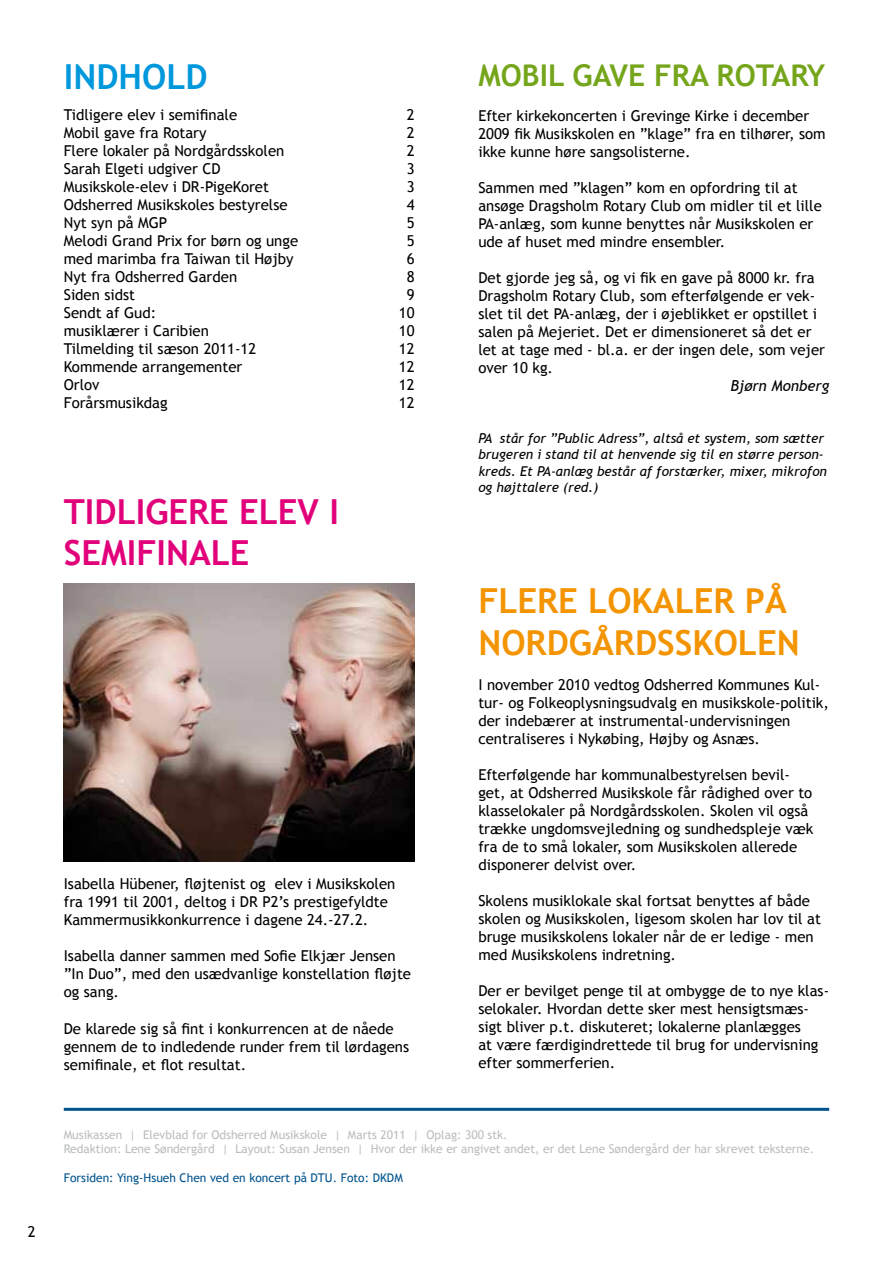
<style>
.page{position:relative;width:893px;height:1263px;background:#fff}
.page>*{position:absolute;margin:0;border:0;box-sizing:border-box;transform-origin:0 0}
.t1{font:700 34.5px/41.4px "Trebuchet MS";color:#f39400}
.t2{font:700 34.5px/41.4px "Trebuchet MS";color:#e2007a}
.t3{font:700 34.5px "Trebuchet MS";color:#0098dc}
.t4{font:700 30px "Trebuchet MS";color:#75a51a}
.t5{font:15px/18px "Trebuchet MS";color:#000}
.t6{font:italic 15px "Trebuchet MS";color:#000}
.t7{font:italic 13.5px/16.2px "Trebuchet MS";color:#000}
.t8{font:12px/14.4px "Trebuchet MS";color:#bbbdbe}
.t9{font:12px "Trebuchet MS";color:#00538d}
</style>
<div class="page">
<hr style="left:64px;top:1108px;width:765px;height:3px;background:#00538d">
<img style="left:64px;top:583px;width:351px;height:278px">
<p class="t5" style="left:28px;top:1222px;width:9px">2</p>
<h1 class="t3" style="left:64px;top:55px;width:145px">INDHOLD</h1>
<p class="t5" style="left:64px;top:106px;width:175px">Tidligere elev i semifinale</p>
<p class="t5" style="left:407px;top:106px;width:9px">2</p>
<p class="t5" style="left:64px;top:124px;width:144px">Mobil gave fra Rotary</p>
<p class="t5" style="left:407px;top:124px;width:9px">2</p>
<p class="t5" style="left:64px;top:142px;width:222px">Flere lokaler på Nordgårdsskolen</p>
<p class="t5" style="left:407px;top:142px;width:9px">2</p>
<p class="t5" style="left:64px;top:160px;width:158px">Sarah Elgeti udgiver CD</p>
<p class="t5" style="left:407px;top:160px;width:9px">3</p>
<p class="t5" style="left:64px;top:178px;width:207px">Musikskole-elev i DR-PigeKoret</p>
<p class="t5" style="left:407px;top:178px;width:9px">3</p>
<p class="t5" style="left:64px;top:196px;width:225px">Odsherred Musikskoles bestyrelse</p>
<p class="t5" style="left:407px;top:196px;width:9px">4</p>
<p class="t5" style="left:64px;top:214px;width:105px">Nyt syn på MGP</p>
<p class="t5" style="left:407px;top:214px;width:9px">5</p>
<p class="t5" style="left:64px;top:232px;width:236px">Melodi Grand Prix for børn og unge</p>
<p class="t5" style="left:407px;top:232px;width:9px">5</p>
<p class="t5" style="left:64px;top:250px;width:231px">med marimba fra Taiwan til Højby</p>
<p class="t5" style="left:407px;top:250px;width:9px">6</p>
<p class="t5" style="left:64px;top:268px;width:175px">Nyt fra Odsherred Garden</p>
<p class="t5" style="left:407px;top:268px;width:9px">8</p>
<p class="t5" style="left:64px;top:286px;width:73px">Siden sidst</p>
<p class="t5" style="left:407px;top:286px;width:9px">9</p>
<p class="t5" style="left:64px;top:304px;width:94px">Sendt af Gud:</p>
<p class="t5" style="left:399px;top:304px;width:17px">10</p>
<p class="t5" style="left:64px;top:322px;width:147px">musiklærer i Caribien</p>
<p class="t5" style="left:399px;top:322px;width:17px">10</p>
<p class="t5" style="left:64px;top:340px;width:194px">Tilmelding til sæson 2011-12</p>
<p class="t5" style="left:399px;top:340px;width:17px">12</p>
<p class="t5" style="left:64px;top:358px;width:180px">Kommende arrangementer</p>
<p class="t5" style="left:399px;top:358px;width:17px">12</p>
<p class="t5" style="left:64px;top:376px;width:37px">Orlov</p>
<p class="t5" style="left:399px;top:376px;width:17px">12</p>
<p class="t5" style="left:64px;top:394px;width:105px">Forårsmusikdag</p>
<p class="t5" style="left:399px;top:394px;width:17px">12</p>
<h1 class="t2" style="left:64px;top:491px;width:271px">TI DLIGERE ELEV I<br>SEMI FINALE</h1>
<p class="t5" style="left:64px;top:875px;width:333px">Isabella Hübener, fløjtenist og elev i Musikskolen fra 1991 til 2001, deltog i DR P2’s prestigefyldte<br>Kammermusikkonkurrence i dagene 24.-27.2.</p>
<p class="t5" style="left:64px;top:947px;width:349px">Isabella danner sammen med Sofie Elkjær Jensen ”In Duo”, med den usædvanlige konstellation fløjte og sang.</p>
<p class="t5" style="left:64px;top:1019px;width:347px">De klarede sig så fint i konkurrencen at de nåede gennem de to indledende runder frem til lørdagens semifinale, et flot resultat.</p>
<h2 class="t4" style="left:478px;top:56px;width:348px">MOBIL GAVE FRA ROTARY</h2>
<p class="t5" style="left:478px;top:107px;width:349px">Efter kirkekoncerten i Grevinge Kirke i december<br>2009 fik Musikskolen en ”klage” fra en tilhører, som ikke kunne høre sangsolisterne.</p>
<p class="t5" style="left:478px;top:179px;width:345px">Sammen med ”klagen” kom en opfordring til at ansøge Dragsholm Rotary Club om midler til et lille PA-anlæg, som kunne benyttes når Musikskolen er ude af huset med mindre ensembler.</p>
<p class="t5" style="left:478px;top:269px;width:348px">Det gjorde jeg så, og vi fik en gave på 8000 kr. fra Dragsholm Rotary Club, som efterfølgende er vek&shy;slet til det PA-anlæg, der i øjeblikket er opstillet i salen på Mejeriet. Det er dimensioneret så det er let at tage med - bl.a. er der ingen dele, som vejer over 10 kg.</p>
<p class="t6" style="left:730px;top:377px;width:100px">Bjørn Monberg</p>
<p class="t7" style="left:478px;top:430px;width:350px">PA står for ”Public Adress”, altså et system, som sætter brugeren i stand til at henvende sig til en større person&shy;kreds. Et PA-anlæg består af forstærker, mixer, mikrofon og højttalere (red.)</p>
<h1 class="t1" style="left:478px;top:580px;width:323px">FLERE LOKALER PÅ<br>NORDGÅRDSSKOLEN</h1>
<p class="t5" style="left:478px;top:676px;width:352px">I november 2010 vedtog Odsherred Kommunes Kul&shy;tur- og Folkeoplysningsudvalg en musikskole-politik, der indebærer at instrumental-undervisningen centraliseres i Nykøbing, Højby og Asnæs.</p>
<p class="t5" style="left:478px;top:766px;width:337px">Efterfølgende har kommunalbestyrelsen bevil&shy;get, at Odsherred Musikskole får rådighed over to klasselokaler på Nordgårdsskolen. Skolen vil også trække ungdomsvejledning og sundhedspleje væk fra de to små lokaler, som Musikskolen allerede disponerer delvist over.</p>
<p class="t5" style="left:478px;top:892px;width:344px">Skolens musiklokale skal fortsat benyttes af både skolen og Musikskolen, ligesom skolen har lov til at bruge musikskolens lokaler når de er ledige - men med Musikskolens indretning.</p>
<p class="t5" style="left:478px;top:982px;width:352px">Der er bevilget penge til at ombygge de to nye klas&shy;selokaler. Hvordan dette sker mest hensigtsmæs&shy;sigt bliver p.t. diskuteret; lokalerne planlægges<br>at være færdigindrettede til brug for undervisning efter sommerferien.</p>
<p class="t8" style="left:64px;top:1127px;width:752px">Musikassen | Elevblad for Odsherred Musikskole | Marts 2011 | Oplag: 300 stk.<br>Redaktion: Lene Søndergård | Layout: Susan Jensen | Hvor der ikke er angivet andet, er det Lene Søndergård der har skrevet teksterne.</p>
<p class="t9" style="left:64px;top:1170px;width:341px">Forsiden: Ying-Hsueh Chen ved en koncert på DTU. Foto: DKDM</p>
</div>
